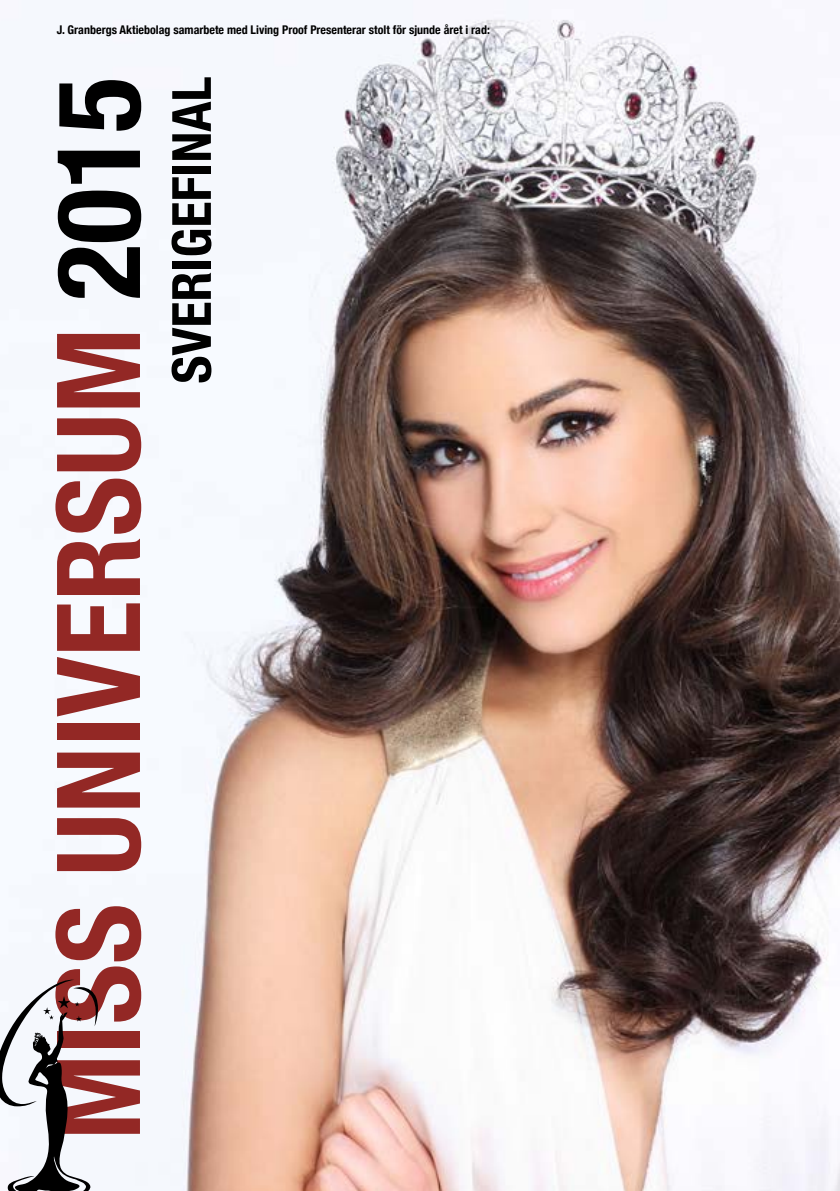
<style>
.page{position:relative;width:840px;height:1191px;background:#fff}
.page>*{position:absolute;margin:0;border:0;box-sizing:border-box;transform-origin:0 0}
.t1{font:700 condensed 116px "Helvetica Neue";color:#932825}
.t2{font:700 condensed 54px "Helvetica Neue";color:#000}
.t3{font:700 condensed 12px "Helvetica Neue";color:#000}
.s1{color:#000}
</style>
<div class="page">
<img style="left:135px;top:18px;width:704px;height:1173px">
<svg style="left:0;top:979px;width:98px;height:212px"></svg>
<p class="t3" style="left:57px;top:20px;width:434px">J. Granbergs Aktiebolag samarbete med Living Proof Presenterar stolt för sjunde året i rad:</p>
<h1 class="t1" style="left:2px;top:1140px;width:1064px;rotate:-90deg">MISS UNIVERSUM <span class="s1">2015</span></h1>
<h2 class="t2" style="left:147px;top:383px;width:308px;rotate:-90deg">SVERIGEFINAL</h2>
</div>
